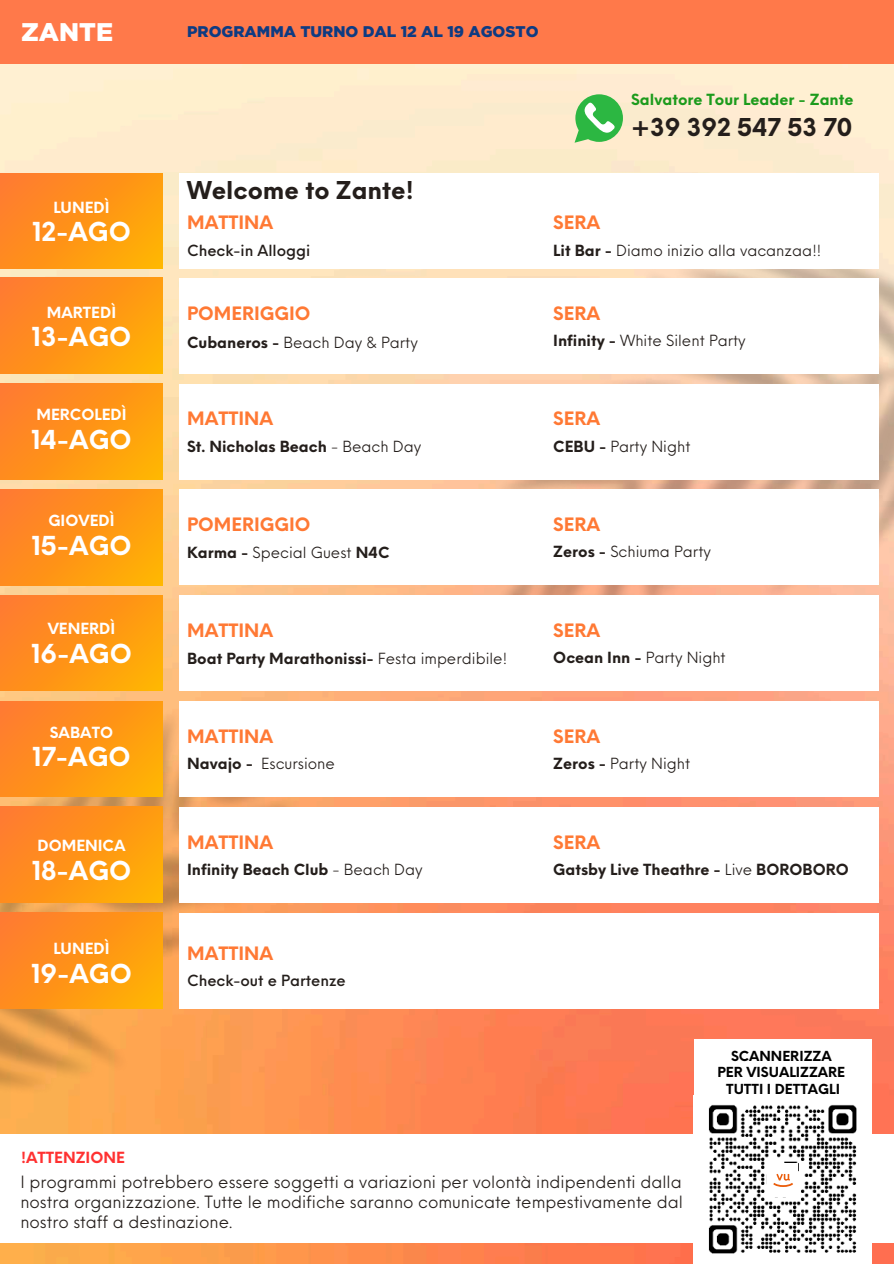
<style>
.page{position:relative;width:894px;height:1264px;background:#fff}
.page>*{position:absolute;margin:0;border:0;box-sizing:border-box;transform-origin:0 0}
.t1{font:700 25.5px "Neue Einstellung";color:#fff}
.t2{font:900 25.5px "Gotham";color:#fff}
.t3{font:700 24px "Neue Einstellung";color:#241e1b}
.t4{font:700 18px "Neue Einstellung";color:#ff7934}
.t5{font:16.5px/20.2px "Neue Einstellung";color:#241e1b;text-align:justify}
.t6{font:900 15.45px "Gotham";color:#0e3b82}
.t7{font:15px "Neue Einstellung";color:#241e1b}
.t8{font:700 15px "Neue Einstellung";color:#241e1b}
.t9{font:700 15px "Neue Einstellung";color:#fff}
.t10{font:500 15px "Neue Einstellung";color:#241e1b}
.t11{font:700 15px "Neue Einstellung";color:#1c9b1c}
.t12{font:700 15px "Neue Einstellung";color:#ff3131}
.t13{font:700 13.5px/16.8px "Neue Einstellung";color:#000;text-align:center}
.s1{font-weight:700}
.s2{font-weight:400}
</style>
<div class="page">
<img style="left:0;top:64px;width:893px;height:1199px">
<img style="left:437px;top:173px;width:456px;height:601px">
<img style="left:0;top:565px;width:332px;height:569px">
<div style="left:0;top:0;width:893px;height:64px;background:#ff794a"></div>
<div style="left:180px;top:173px;width:698px;height:96px;background:#fff"></div>
<div style="left:180px;top:278px;width:698px;height:95px;background:#fff"></div>
<div style="left:180px;top:384px;width:698px;height:95px;background:#fff"></div>
<div style="left:180px;top:489px;width:698px;height:96px;background:#fff"></div>
<div style="left:180px;top:595px;width:698px;height:96px;background:#fff"></div>
<div style="left:180px;top:701px;width:698px;height:95px;background:#fff"></div>
<div style="left:180px;top:807px;width:698px;height:95px;background:#fff"></div>
<div style="left:180px;top:912px;width:698px;height:96px;background:#fff"></div>
<div style="left:0;top:173px;width:163px;height:96px;background:linear-gradient(to right,#ff8128,#ffa907)"></div>
<div style="left:0;top:278px;width:163px;height:95px;background:linear-gradient(to right,#ff8128,#ffa907)"></div>
<div style="left:0;top:384px;width:163px;height:95px;background:linear-gradient(to right,#ff8128,#ffa907)"></div>
<div style="left:0;top:489px;width:163px;height:96px;background:linear-gradient(to right,#ff8128,#ffa907)"></div>
<div style="left:0;top:595px;width:163px;height:96px;background:linear-gradient(to right,#ff8128,#ffa907)"></div>
<div style="left:0;top:701px;width:163px;height:95px;background:linear-gradient(to right,#ff8028,#ffa907)"></div>
<div style="left:0;top:807px;width:163px;height:95px;background:linear-gradient(to right,#ff8128,#ffa907)"></div>
<div style="left:0;top:912px;width:163px;height:96px;background:linear-gradient(to right,#ff8128,#ffa907)"></div>
<div style="left:0;top:1134px;width:893px;height:109px;background:#fff"></div>
<div style="left:694px;top:1039px;width:177px;height:224px;background:#fff"></div>
<svg style="left:574px;top:94px;width:48px;height:49px;background:#75cb79"></svg>
<img style="left:693px;top:1095px;width:164px;height:168px">
<div style="left:766px;top:1163px;width:31px;height:34px;background:#fff"></div>
<div style="left:769px;top:1166px;width:27px;height:27px;border:1px solid #fff;border-radius:50%"></div>
<svg style="left:773px;top:1173px;width:19px;height:13px"></svg>
<h1 class="t2" style="left:21px;top:18px;width:93px">ZANTE</h1>
<p class="t6" style="left:187px;top:22px;width:353px">PROGRAMMA TURNO DAL 12 AL 19 AGOSTO</p>
<p class="t9" style="left:53px;top:193px;width:58px">LUNEDÌ</p>
<h1 class="t1" style="left:32px;top:208px;width:100px">12-AGO</h1>
<p class="t9" style="left:47px;top:299px;width:71px">MARTEDÌ</p>
<h1 class="t1" style="left:32px;top:314px;width:101px">13-AGO</h1>
<h2 class="t3" style="left:187px;top:168px;width:228px">Welcome to Zante!</h2>
<p class="t4" style="left:187px;top:206px;width:87px">MATTINA</p>
<p class="t10" style="left:187px;top:237px;width:125px">Check-in Alloggi</p>
<p class="t4" style="left:187px;top:297px;width:125px">POMERIGGIO</p>
<p class="t7" style="left:187px;top:329px;width:232px"><span class="s1">Cubaneros -</span> Beach Day &amp; Party</p>
<p class="t11" style="left:631px;top:86px;width:224px">Salvatore Tour Leader - Zante</p>
<p class="t4" style="left:553px;top:206px;width:48px">SERA</p>
<h2 class="t3" style="left:631px;top:105px;width:223px">+39 392 547 53 70</h2>
<p class="t7" style="left:553px;top:237px;width:269px"><span class="s1">Lit Bar -</span> Diamo inizio alla vacanzaa!!</p>
<p class="t4" style="left:553px;top:297px;width:48px">SERA</p>
<p class="t7" style="left:553px;top:327px;width:194px"><span class="s1">Infinity -</span> White Silent Party</p>
<p class="t9" style="left:36px;top:401px;width:91px">MERCOLEDÌ</p>
<h1 class="t1" style="left:31px;top:417px;width:102px">14-AGO</h1>
<p class="t4" style="left:187px;top:402px;width:87px">MATTINA</p>
<p class="t8" style="left:187px;top:433px;width:236px">St. Nicholas Beach <span class="s2">- Beach Day</span></p>
<p class="t4" style="left:553px;top:402px;width:48px">SERA</p>
<p class="t7" style="left:553px;top:433px;width:138px"><span class="s1">CEBU -</span> Party Night</p>
<p class="t9" style="left:48px;top:507px;width:68px">GIOVEDÌ</p>
<h1 class="t1" style="left:31px;top:522px;width:102px">15-AGO</h1>
<p class="t4" style="left:187px;top:508px;width:125px">POMERIGGIO</p>
<p class="t7" style="left:187px;top:539px;width:204px"><span class="s1">Karma -</span> Special Guest <span class="s1">N4C</span></p>
<p class="t4" style="left:553px;top:508px;width:48px">SERA</p>
<p class="t7" style="left:553px;top:538px;width:159px"><span class="s1">Zeros -</span> Schiuma Party</p>
<p class="t9" style="left:48px;top:615px;width:69px">VENERDÌ</p>
<h1 class="t1" style="left:31px;top:630px;width:102px">16-AGO</h1>
<p class="t4" style="left:187px;top:614px;width:87px">MATTINA</p>
<p class="t8" style="left:187px;top:644px;width:321px">Boat Party Marathonissi- <span class="s2">Festa imperdibile!</span></p>
<p class="t4" style="left:553px;top:614px;width:48px">SERA</p>
<p class="t7" style="left:553px;top:644px;width:174px"><span class="s1">Ocean Inn -</span> Party Night</p>
<p class="t9" style="left:50px;top:718px;width:65px">SABATO</p>
<h1 class="t1" style="left:32px;top:734px;width:100px">17-AGO</h1>
<p class="t4" style="left:187px;top:720px;width:87px">MATTINA</p>
<p class="t7" style="left:187px;top:750px;width:149px"><span class="s1">Navajo -</span> Escursione</p>
<p class="t4" style="left:553px;top:720px;width:48px">SERA</p>
<p class="t7" style="left:553px;top:750px;width:138px"><span class="s1">Zeros -</span> Party Night</p>
<p class="t9" style="left:37px;top:832px;width:89px">DOMENICA</p>
<h1 class="t1" style="left:32px;top:847px;width:101px">18-AGO</h1>
<p class="t9" style="left:53px;top:935px;width:58px">LUNEDÌ</p>
<h1 class="t1" style="left:31px;top:950px;width:102px">19-AGO</h1>
<p class="t4" style="left:187px;top:825px;width:87px">MATTINA</p>
<p class="t8" style="left:187px;top:856px;width:237px">Infinity Beach Club <span class="s2">- Beach Day</span></p>
<p class="t4" style="left:187px;top:936px;width:87px">MATTINA</p>
<p class="t10" style="left:187px;top:967px;width:160px">Check-out e Partenze</p>
<p class="t4" style="left:553px;top:825px;width:48px">SERA</p>
<p class="t8" style="left:553px;top:855px;width:297px">Gatsby Live Theathre - <span class="s2">Live</span> BOROBORO</p>
<p class="t12" style="left:21px;top:1143px;width:105px">!ATTENZIONE</p>
<p class="t13" style="left:717px;top:1046px;width:129px">SCANNERIZZA<br>PER VISUALIZZARE<br>TUTTI I DETTAGLI</p>
<p class="t5" style="left:20px;top:1169px;width:663px">I programmi potrebbero essere soggetti a variazioni per volontà indipendenti dalla nostra organizzazione. Tutte le modifiche saranno comunicate tempestivamente dal nostro staff a destinazione.</p>
</div>
